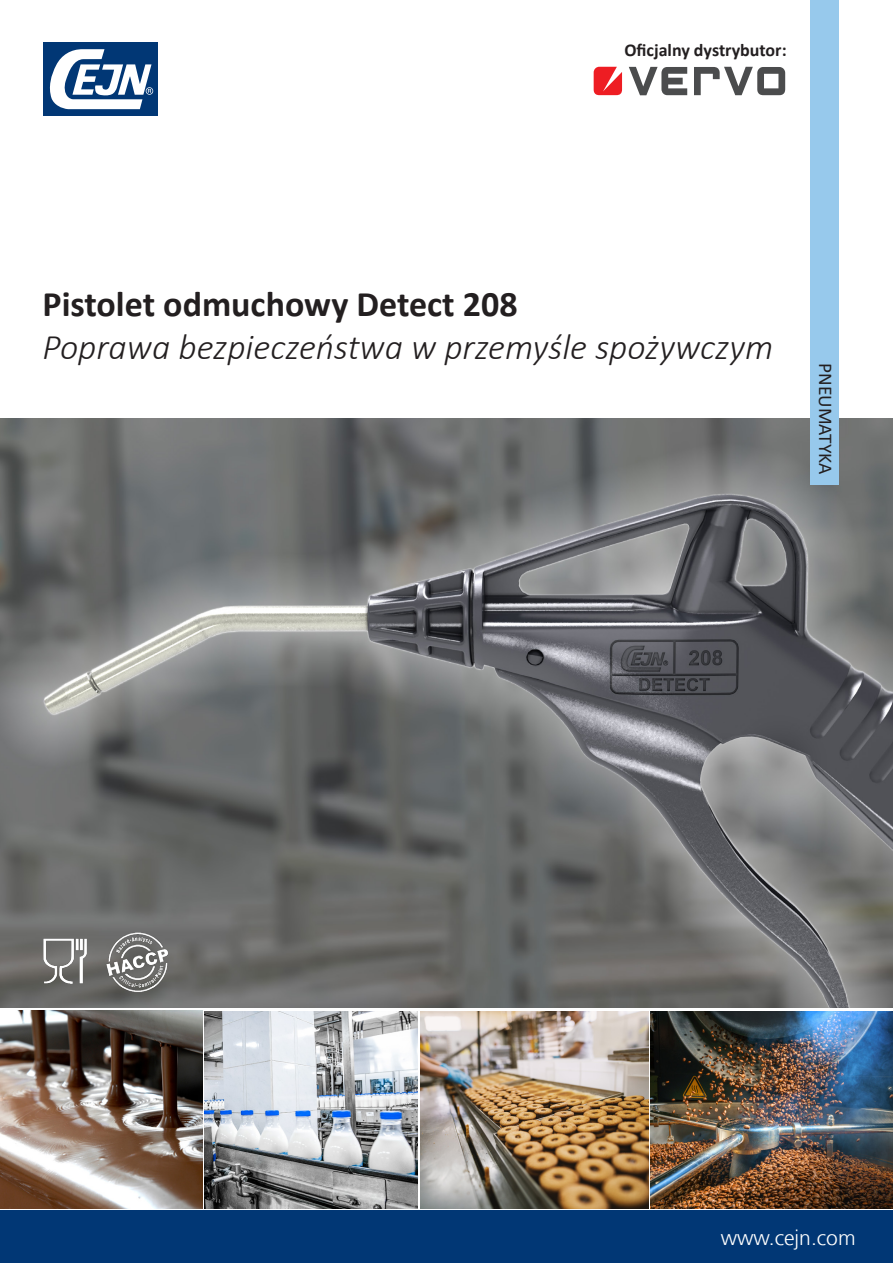
<style>
.page{position:relative;width:893px;height:1263px;background:#fff}
.page>*{position:absolute;margin:0;border:0;box-sizing:border-box;transform-origin:0 0}
.t1{font:italic 300 36px "Calibri";color:#231f20}
.t2{font:700 36px "Calibri";color:#231f20}
.t3{font:300 21.15px "Frutiger LT Com";color:#fff}
.t4{font:19.5px "Calibri";color:#231f20}
.t5{font:700 18px "Calibri";color:#231f20}
</style>
<div class="page">
<div style="left:0;top:1211px;width:893px;height:52px;background:#013775"></div>
<img style="left:0;top:419px;width:893px;height:589px">
<div style="left:811px;top:323px;width:28px;height:162px;background:#97c9ec"></div>
<img style="left:0;top:1011px;width:202px;height:198px">
<img style="left:205px;top:1011px;width:213px;height:198px">
<img style="left:420px;top:1011px;width:229px;height:198px">
<img style="left:650px;top:1011px;width:243px;height:198px">
<img style="left:20px;top:936px;width:77px;height:47px">
<img style="left:97px;top:921px;width:83px;height:76px">
<div style="left:43px;top:41px;width:116px;height:76px;background:#013775"></div>
<svg style="left:49px;top:49px;width:103px;height:60px"></svg>
<div style="left:811px;top:34px;width:28px;height:292px;background:#97c9ec"></div>
<div style="left:811px;top:0;width:28px;height:213px;background:#97c9ec"></div>
<svg style="left:594px;top:67px;width:28px;height:28px"></svg>
<svg style="left:694px;top:67px;width:91px;height:28px"></svg>
<svg style="left:629px;top:67px;width:58px;height:28px"></svg>
<p class="t5" style="left:624px;top:37px;width:164px">Oficjalny dystrybutor:</p>
<p class="t2" style="left:43px;top:279px;width:477px">Pistolet odmuchowy Detect 208</p>
<p class="t1" style="left:43px;top:325px;width:732px">Poprawa bezpieczeństwa w przemyśle spożywczym</p>
<p class="t4" style="left:839px;top:363px;width:113px;rotate:90deg">PNEUMATYKA</p>
<p class="t3" style="left:721px;top:1225px;width:136px">www.cejn.com</p>
</div>
